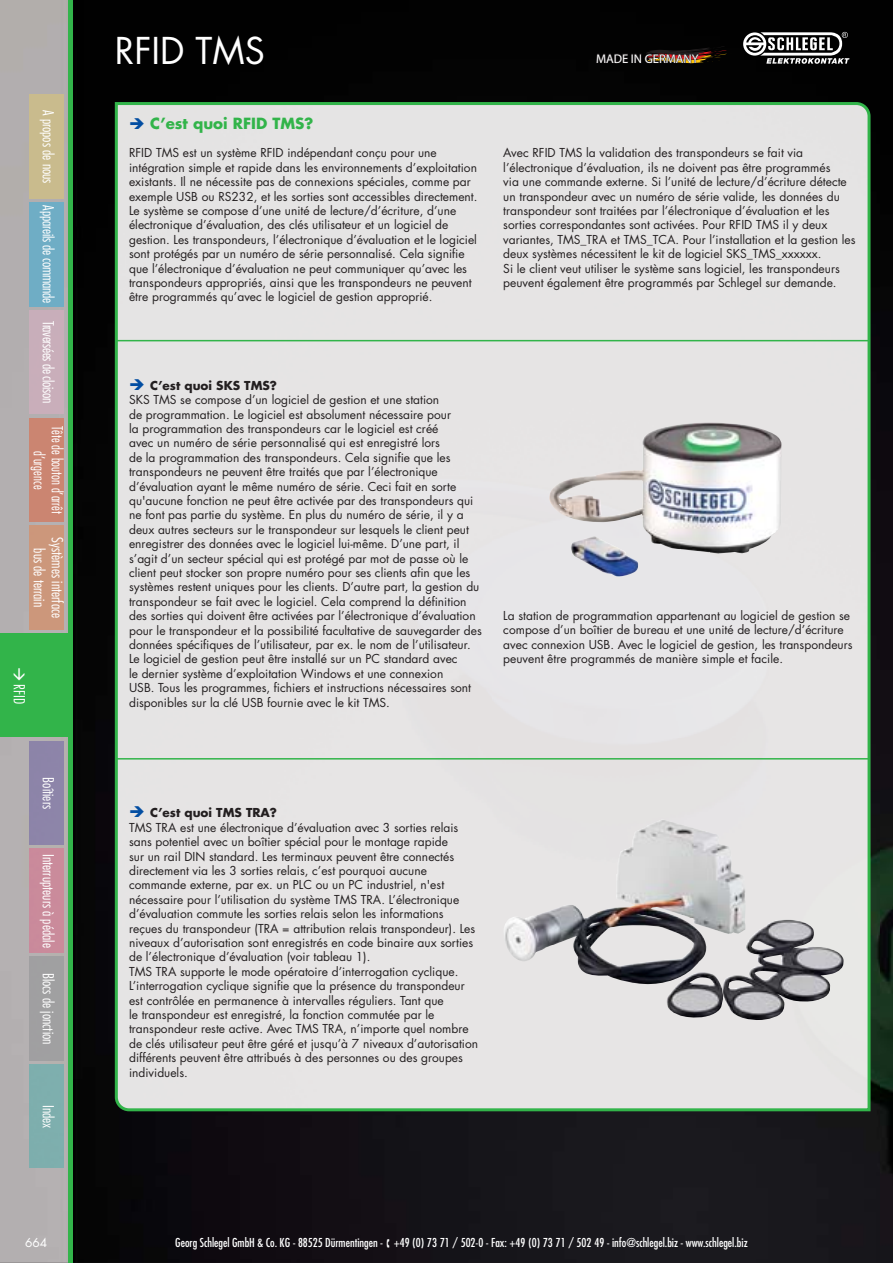
<style>
.page{position:relative;width:893px;height:1263px;background:#fff}
.page>*{position:absolute;margin:0;border:0;box-sizing:border-box;transform-origin:0 0}
.t1{font:36px "Futura Std";color:#fff}
.t2{font:300 condensed 15px/18px "Futura Std";color:#fff;text-align:center}
.t3{font:300 condensed 15px/18px "Futura Std";color:#fff;text-align:center;scale:.92 1}
.t4{font:300 condensed 15px "Futura Std";letter-spacing:-.025em;color:#fff}
.t5{font:700 15px "Futura Std";color:#32b44a}
.t6{font:12.6px "Myriad Pro";color:#fff}
.t7{font:12px/14.4px "Futura Std";color:#231f20}
.t8{font:condensed 12px "Futura Std";color:#fff}
.t9{font:700 12px "Futura Std";color:#231f20}
.t10{font:12px "Futura Std";color:#fff}
</style>
<div class="page">
<img style="left:0;top:0;width:880px;height:1263px">
<div style="left:30px;top:203px;width:34px;height:103px;background:#6fadc5"></div>
<div style="left:30px;top:957px;width:34px;height:103px;background:#a0a0a1"></div>
<div style="left:30px;top:741px;width:34px;height:104px;background:#8d84a9"></div>
<div style="left:30px;top:1064px;width:34px;height:104px;background:#7eafae"></div>
<div style="left:30px;top:526px;width:34px;height:103px;background:#cc977b"></div>
<div style="left:30px;top:310px;width:34px;height:104px;background:#c9aeba"></div>
<div style="left:30px;top:849px;width:34px;height:103px;background:#ca8b9b"></div>
<div style="left:30px;top:418px;width:34px;height:104px;background:#cb8571"></div>
<hr style="left:68px;top:0;width:4px;height:1263px;background:#32b44a">
<div style="left:30px;top:95px;width:34px;height:104px;background:#c9bb8d"></div>
<div style="left:0;top:634px;width:68px;height:103px;background:#32b44a"></div>
<svg style="left:743px;top:32px;width:106px;height:32px"></svg>
<svg style="left:596px;top:46px;width:135px;height:21px"></svg>
<img style="left:880px;top:0;width:13px;height:1263px">
<div style="left:113px;top:101px;width:759px;height:1012px;background:#e6e4e4"></div>
<img style="left:548px;top:423px;width:233px;height:154px">
<img style="left:503px;top:819px;width:340px;height:201px">
<hr style="left:116px;top:340px;width:753px;height:1px;background:#32b44a">
<hr style="left:116px;top:758px;width:753px;height:2px;background:#32b44a">
<svg style="left:130px;top:118px;width:14px;height:11px"></svg>
<svg style="left:130px;top:379px;width:14px;height:11px"></svg>
<svg style="left:130px;top:806px;width:14px;height:11px"></svg>
<p class="t2" style="left:57px;top:110px;width:75px;rotate:90deg">A propos de nous</p>
<p class="t2" style="left:57px;top:205px;width:99px;rotate:90deg">Appareils de commande</p>
<p class="t4" style="left:55px;top:321px;width:83px;rotate:90deg">Traversées de cloison</p>
<p class="t3" style="left:66px;top:426px;width:97px;rotate:90deg">Tête de bouton d’arrêt d’urgence</p>
<p class="t2" style="left:66px;top:537px;width:82px;rotate:90deg">Systèmes interface bus de terrain</p>
<p class="t2" style="left:28px;top:684px;width:21px;rotate:90deg">RFID</p>
<p class="t2" style="left:57px;top:777px;width:33px;rotate:90deg">Boîtiers</p>
<p class="t2" style="left:57px;top:854px;width:95px;rotate:90deg">Interrupteurs à pédale</p>
<p class="t2" style="left:57px;top:973px;width:73px;rotate:90deg">Blocs de jonction</p>
<p class="t2" style="left:57px;top:1105px;width:25px;rotate:90deg">Index</p>
<h1 class="t1" style="left:115px;top:34px;width:152px">RFID TMS</h1>
<p class="t6" style="left:596px;top:54px;width:104px">MADE IN GERMANY</p>
<p class="t5" style="left:150px;top:116px;width:165px">C’est quoi RFID TMS?</p>
<p class="t7" style="left:129px;top:147px;width:350px">RFID TMS est un système RFID indépendant conçu pour une intégration simple et rapide dans les environnements d’exploitation existants. Il ne nécessite pas de connexions spéciales, comme par exemple USB ou RS232, et les sorties sont accessibles directement.<br>Le système se compose d’une unité de lecture/d’écriture, d’une électronique d’évaluation, des clés utilisateur et un logiciel de gestion. Les transpondeurs, l’électronique d’évaluation et le logiciel sont protégés par un numéro de série personnalisé. Cela signifie que l’électronique d’évaluation ne peut communiquer qu’avec les transpondeurs appropriés, ainsi que les transpondeurs ne peuvent être programmés qu’avec le logiciel de gestion approprié.</p>
<p class="t7" style="left:503px;top:147px;width:354px">Avec RFID TMS la validation des transpondeurs se fait via l’électronique d’évaluation, ils ne doivent pas être programmés<br>via une commande externe. Si l’unité de lecture/d’écriture détecte un transpondeur avec un numéro de série valide, les données du transpondeur sont traitées par l’électronique d’évaluation et les sorties correspondantes sont activées. Pour RFID TMS il y deux variantes, TMS_TRA et TMS_TCA. Pour l’installation et la gestion les deux systèmes nécessitent le kit de logiciel SKS_TMS_xxxxxx.<br>Si le client veut utiliser le système sans logiciel, les transpondeurs peuvent également être programmés par Schlegel sur demande.</p>
<p class="t9" style="left:150px;top:380px;width:128px">C’est quoi SKS TMS?</p>
<p class="t7" style="left:129px;top:393px;width:354px">SKS TMS se compose d’un logiciel de gestion et une station<br>de programmation. Le logiciel est absolument nécessaire pour<br>la programmation des transpondeurs car le logiciel est créé<br>avec un numéro de série personnalisé qui est enregistré lors<br>de la programmation des transpondeurs. Cela signifie que les transpondeurs ne peuvent être traités que par l’électronique d’évaluation ayant le même numéro de série. Ceci fait en sorte qu'aucune fonction ne peut être activée par des transpondeurs qui ne font pas partie du système. En plus du numéro de série, il y a deux autres secteurs sur le transpondeur sur lesquels le client peut enregistrer des données avec le logiciel lui-même. D’une part, il s’agit d’un secteur spécial qui est protégé par mot de passe où le client peut stocker son propre numéro pour ses clients afin que les systèmes restent uniques pour les clients. D’autre part, la gestion du transpondeur se fait avec le logiciel. Cela comprend la définition des sorties qui doivent être activées par l’électronique d’évaluation pour le transpondeur et la possibilité facultative de sauvegarder des données spécifiques de l’utilisateur, par ex. le nom de l’utilisateur.<br>Le logiciel de gestion peut être installé sur un PC standard avec<br>le dernier système d’exploitation Windows et une connexion<br>USB. Tous les programmes, fichiers et instructions nécessaires sont disponibles sur la clé USB fournie avec le kit TMS.</p>
<p class="t7" style="left:503px;top:609px;width:351px">La station de programmation appartenant au logiciel de gestion se compose d’un boîtier de bureau et une unité de lecture/d’écriture avec connexion USB. Avec le logiciel de gestion, les transpondeurs peuvent être programmés de manière simple et facile.</p>
<p class="t9" style="left:150px;top:807px;width:128px">C’est quoi TMS TRA?</p>
<p class="t7" style="left:129px;top:821px;width:350px">TMS TRA est une électronique d’évaluation avec 3 sorties relais sans potentiel avec un boîtier spécial pour le montage rapide<br>sur un rail DIN standard. Les terminaux peuvent être connectés directement via les 3 sorties relais, c’est pourquoi aucune commande externe, par ex. un PLC ou un PC industriel, n'est nécessaire pour l’utilisation du système TMS TRA. L’électronique d’évaluation commute les sorties relais selon les informations reçues du transpondeur (TRA = attribution relais transpondeur). Les niveaux d’autorisation sont enregistrés en code binaire aux sorties de l’électronique d’évaluation (voir tableau 1).<br>TMS TRA supporte le mode opératoire d’interrogation cyclique.<br>L’interrogation cyclique signifie que la présence du transpondeur est contrôlée en permanence à intervalles réguliers. Tant que<br>le transpondeur est enregistré, la fonction commutée par le transpondeur reste active. Avec TMS TRA, n’importe quel nombre de clés utilisateur peut être géré et jusqu’à 7 niveaux d’autorisation différents peuvent être attribués à des personnes ou des groupes individuels.</p>
<p class="t10" style="left:25px;top:1237px;width:24px">664</p>
<p class="t8" style="left:175px;top:1237px;width:574px">Georg Schlegel GmbH &amp; Co. KG - 88525 Dürmentingen - ▪ +49 (0) 73 71 / 502-0 - Fax: +49 (0) 73 71 / 502 49 - info@schlegel.biz - www.schlegel.biz</p>
</div>
